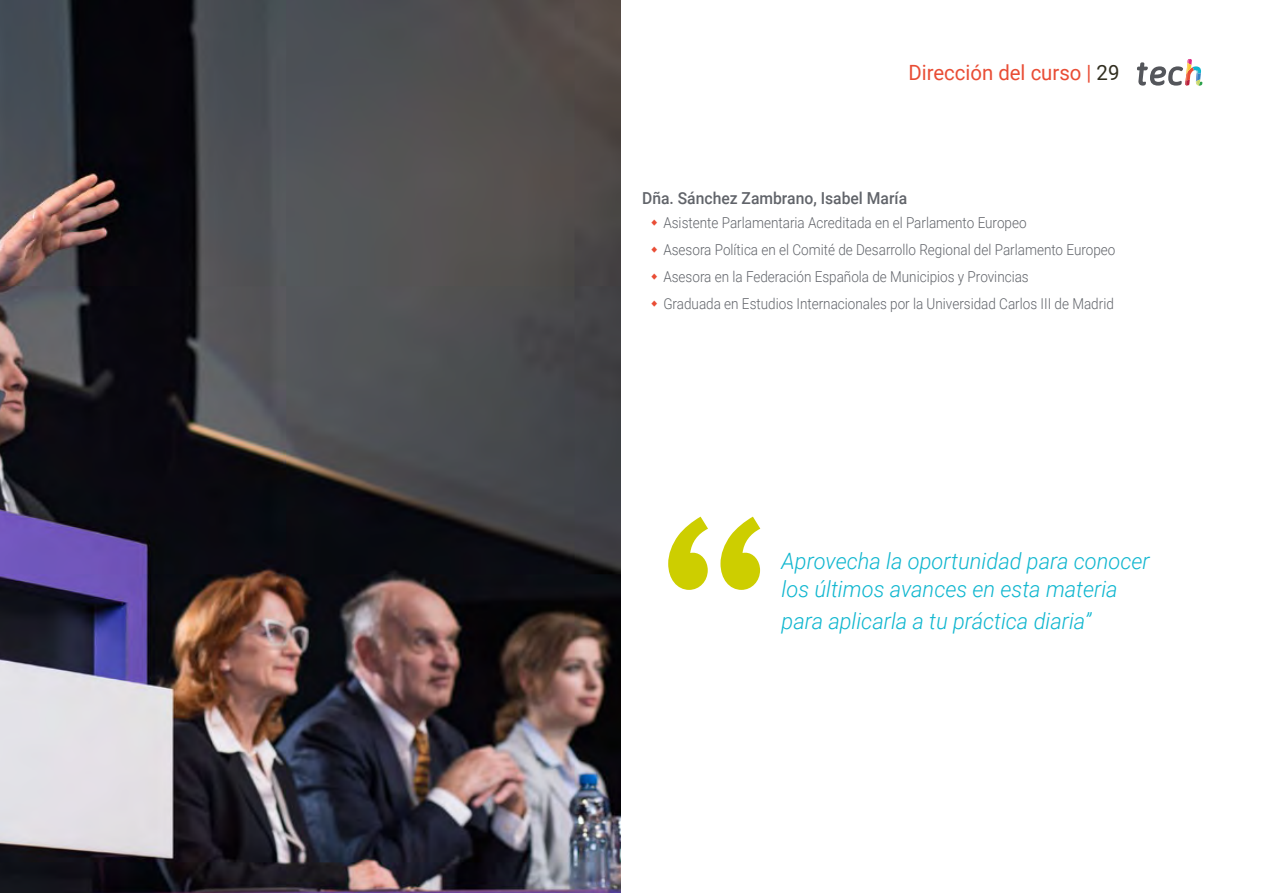
<style>
.page{position:relative;width:1263px;height:893px;background:#fff}
.page>*{position:absolute;margin:0;border:0;box-sizing:border-box;transform-origin:0 0}
.t1{font:italic 300 22.5px/28.5px "Roboto";color:#0fb6cf}
.t2{font:21px "Roboto";color:#e94d35}
.t3{font:500 16.5px "Roboto";color:#61646a;scale:.95 1}
.t4{font:300 15px/26.7px "Roboto";color:#61646a;scale:.9 1}
.s1{color:#312e20}
</style>
<div class="page">
<svg style="left:1137px;top:59px;width:65px;height:27px"></svg>
<img style="left:0;top:0;width:621px;height:893px">
<svg style="left:668px;top:517px;width:92px;height:73px"></svg>
<h2 class="t2" style="left:908px;top:57px;width:213px">Dirección del curso | <span class="s1">29</span></h2>
<p class="t3" style="left:642px;top:186px;width:280px">Dña. Sánchez Zambrano, Isabel María</p>
<p class="t4" style="left:663px;top:209px;width:504px">Asistente Parlamentaria Acreditada en el Parlamento Europeo<br>Asesora Política en el Comité de Desarrollo Regional del Parlamento Europeo Asesora en la Federación Española de Municipios y Provincias<br>Graduada en Estudios Internacionales por la Universidad Carlos III de Madrid</p>
<h1 class="t1" style="left:781px;top:545px;width:370px">Aprovecha la oportunidad para conocer los últimos avances en esta materia</h1>
<h1 class="t1" style="left:781px;top:605px;width:311px">para aplicarla a tu práctica diaria”</h1>
</div>
